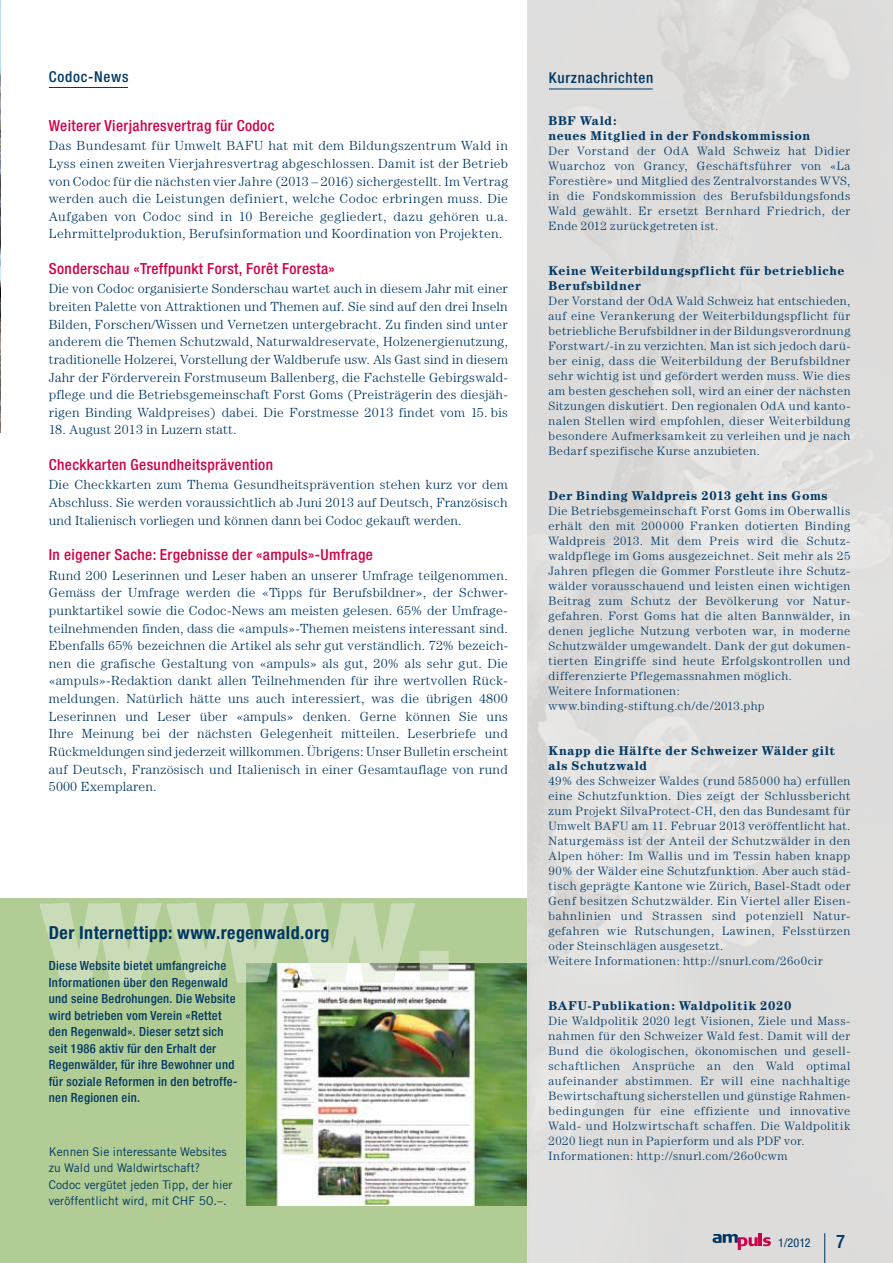
<style>
.page{position:relative;width:893px;height:1263px;background:#fff}
.page>*{position:absolute;margin:0;border:0;box-sizing:border-box;transform-origin:0 0}
.t1{font:500 condensed 18.75px "Helvetica Neue";color:#003762}
.t2{font:700 condensed 18px "Helvetica Neue";letter-spacing:.025em;color:#003762}
.t3{font:500 condensed 15.3px "Helvetica Neue";letter-spacing:.025em;color:#d10046}
.t4{font:500 condensed 15px "Helvetica Neue";letter-spacing:.05em;color:#003762}
.t5{font:300 13.2px/17.5px "Century";letter-spacing:.015em;color:#003762;text-align:justify}
.t6{font:700 12.75px/15px "Century";letter-spacing:.04em;color:#003762}
.t7{font:500 condensed 12.6px/16.5px "Helvetica Neue";letter-spacing:.025em;color:#003762}
.t8{font:condensed 12.15px "Helvetica Neue";color:#003762}
.t9{font:300 12px/15px "Century";letter-spacing:.045em;color:#003762}
.t10{font:12px/16.5px "Trade Gothic";letter-spacing:.005em;color:#003762}
</style>
<div class="page">
<div style="left:1px;top:898px;width:528px;height:365px;background:#b1cc94"></div>
<img style="left:247px;top:964px;width:280px;height:241px">
<svg style="left:40px;top:902px;width:409px;height:81px"></svg>
<img style="left:527px;top:0;width:366px;height:1263px">
<hr style="left:49px;top:87px;width:79px;height:1px;background:#003762">
<hr style="left:549px;top:89px;width:104px;height:1px;background:#003762">
<hr style="left:824px;top:1233px;width:1px;height:30px;background:#003762">
<svg style="left:713px;top:1233px;width:58px;height:17px"></svg>
<img style="left:0;top:0;width:1px;height:433px">
<p class="t4" style="left:49px;top:68px;width:81px">Codoc-News</p>
<p class="t4" style="left:549px;top:69px;width:106px">Kurznachrichten</p>
<p class="t3" style="left:49px;top:116px;width:227px">Weiterer Vierjahresvertrag für Codoc</p>
<p class="t5" style="left:49px;top:137px;width:461px">Das Bundesamt für Umwelt BAFU hat mit dem Bildungszentrum Wald in Lyss einen zweiten Vierjahresvertrag abgeschlossen. Damit ist der Betrieb von Codoc für die nächsten vier Jahre (2013 – 2016) sichergestellt. Im Vertrag werden auch die Leistungen definiert, welche Codoc erbringen muss. Die Aufgaben von Codoc sind in 10 Bereiche gegliedert, dazu gehören u.a.<br>Lehrmittelproduktion, Berufsinformation und Koordination von Projekten.</p>
<p class="t3" style="left:49px;top:259px;width:287px">Sonderschau «Treffpunkt Forst, Forêt Foresta»</p>
<p class="t5" style="left:49px;top:280px;width:461px">Die von Codoc organisierte Sonderschau wartet auch in diesem Jahr mit einer breiten Palette von Attraktionen und Themen auf. Sie sind auf den drei Inseln Bilden, Forschen/Wissen und Vernetzen untergebracht. Zu finden sind unter anderem die Themen Schutzwald, Naturwaldreservate, Holzenergienutzung, traditionelle Holzerei, Vorstellung der Waldberufe usw. Als Gast sind in diesem Jahr der Förderverein Forstmuseum Ballenberg, die Fachstelle Gebirgswald&shy;pflege und die Betriebsgemeinschaft Forst Goms (Preisträgerin des diesjäh&shy;rigen Binding Waldpreises) dabei. Die Forstmesse 2013 findet vom 15. bis</p>
<p class="t5" style="left:49px;top:421px;width:189px">18. August 2013 in Luzern statt.</p>
<p class="t3" style="left:49px;top:455px;width:226px">Checkkarten Gesundheitsprävention</p>
<p class="t5" style="left:49px;top:476px;width:461px">Die Checkkarten zum Thema Gesundheitsprävention stehen kurz vor dem Abschluss. Sie werden voraussichtlich ab Juni 2013 auf Deutsch, Französisch und Italienisch vorliegen und können dann bei Codoc gekauft werden.</p>
<p class="t3" style="left:49px;top:545px;width:326px">In eigener Sache: Ergebnisse der «ampuls»-Umfrage</p>
<p class="t5" style="left:49px;top:566px;width:461px">Rund 200 Leserinnen und Leser haben an unserer Umfrage teilgenommen.<br>Gemäss der Umfrage werden die «Tipps für Berufsbildner», der Schwer&shy;punktartikel sowie die Codoc-News am meisten gelesen. 65% der Umfrage&shy;teilnehmenden finden, dass die «ampuls»-Themen meistens interessant sind.<br>Ebenfalls 65% bezeichnen die Artikel als sehr gut verständlich. 72% bezeich&shy;nen die grafische Gestaltung von «ampuls» als gut, 20% als sehr gut. Die «ampuls»-Redaktion dankt allen Teilnehmenden für ihre wertvollen Rück&shy;meldungen. Natürlich hätte uns auch interessiert, was die übrigen 4800<br>Leserinnen und Leser über «ampuls» denken. Gerne können Sie uns Ihre Meinung bei der nächsten Gelegenheit mitteilen. Leserbriefe und Rückmeldungen sind jederzeit willkommen. Übrigens: Unser Bulletin erscheint auf Deutsch, Französisch und Italienisch in einer Gesamtauflage von rund 5000 Exemplaren.</p>
<p class="t6" style="left:549px;top:113px;width:263px">BBF Wald:<br>neues Mitglied in der Fondskommission</p>
<p class="t9" style="left:549px;top:143px;width:303px;text-align:justify">Der Vorstand der OdA Wald Schweiz hat Didier Wuarchoz von Grancy, Geschäftsführer von «La Forestière» und Mitglied des Zentralvorstandes WVS, in die Fondskommission des Berufsbildungsfonds Wald gewählt. Er ersetzt Bernhard Friedrich, der Ende 2012 zurückgetreten ist.</p>
<p class="t6" style="left:549px;top:263px;width:297px">Keine Weiterbildungspflicht für betriebliche<br>Berufsbildner</p>
<p class="t9" style="left:549px;top:293px;width:303px;text-align:justify">Der Vorstand der OdA Wald Schweiz hat entschieden, auf eine Verankerung der Weiterbildungspflicht für betriebliche Berufsbildner in der Bildungsverordnung Forstwart/-in zu verzichten. Man ist sich jedoch darü&shy;ber einig, dass die Weiterbildung der Berufsbildner sehr wichtig ist und gefördert werden muss. Wie dies am besten geschehen soll, wird an einer der nächsten Sitzungen diskutiert. Den regionalen OdA und kanto&shy;nalen Stellen wird empfohlen, dieser Weiterbildung besondere Aufmerksamkeit zu verleihen und je nach Bedarf spezifische Kurse anzubieten.</p>
<p class="t6" style="left:549px;top:488px;width:281px">Der Binding Waldpreis 2013 geht ins Goms</p>
<p class="t9" style="left:549px;top:503px;width:303px">Die Betriebsgemeinschaft Forst Goms im Oberwallis erhält den mit 200000 Franken dotierten Binding Waldpreis 2013. Mit dem Preis wird die Schutz&shy;waldpflege im Goms ausgezeichnet. Seit mehr als 25<br>Jahren pflegen die Gommer Forstleute ihre Schutz&shy;wälder vorausschauend und leisten einen wichtigen Beitrag zum Schutz der Bevölkerung vor Natur&shy;gefahren. Forst Goms hat die alten Bannwälder, in denen jegliche Nutzung verboten war, in moderne Schutzwälder umgewandelt. Dank der gut dokumen&shy;tierten Eingriffe sind heute Erfolgskontrollen und differenzierte Pflegemassnahmen möglich.<br>Weitere Informationen: www.binding-stiftung.ch/de/2013.php</p>
<p class="t6" style="left:549px;top:743px;width:288px">Knapp die Hälfte der Schweizer Wälder gilt als Schutzwald</p>
<p class="t9" style="left:549px;top:773px;width:303px">49% des Schweizer Waldes (rund 585000 ha) erfüllen eine Schutzfunktion. Dies zeigt der Schlussbericht zum Projekt SilvaProtect-CH, den das Bundesamt für Umwelt BAFU am 11. Februar 2013 veröffentlicht hat.<br>Naturgemäss ist der Anteil der Schutzwälder in den Alpen höher: Im Wallis und im Tessin haben knapp 90% der Wälder eine Schutzfunktion. Aber auch städ&shy;tisch geprägte Kantone wie Zürich, Basel-Stadt oder Genf besitzen Schutzwälder. Ein Viertel aller Eisen&shy;bahnlinien und Strassen sind potenziell Natur&shy;gefahren wie Rutschungen, Lawinen, Felsstürzen oder Steinschlägen ausgesetzt.<br>Weitere Informationen: http://snurl.com/26o0cir</p>
<p class="t6" style="left:549px;top:998px;width:244px">BAFU-Publikation: Waldpolitik 2020</p>
<p class="t9" style="left:549px;top:1013px;width:303px">Die Waldpolitik 2020 legt Visionen, Ziele und Mass&shy;nahmen für den Schweizer Wald fest. Damit will der Bund die ökologischen, ökonomischen und gesell&shy;schaftlichen Ansprüche an den Wald optimal aufeinander abstimmen. Er will eine nachhaltige Bewirtschaftung sicherstellen und günstige Rahmen&shy;bedingungen für eine effiziente und innovative Wald- und Holzwirtschaft schaffen. Die Waldpolitik 2020 liegt nun in Papierform und als PDF vor.<br>Informationen: http://snurl.com/26o0cwm</p>
<h2 class="t2" style="left:49px;top:921px;width:282px">Der Internettipp: www.regenwald.org</h2>
<p class="t7" style="left:49px;top:957px;width:190px">Diese Website bietet umfangreiche Informationen über den Regenwald und seine Bedrohungen. Die Website wird betrieben vom Verein «Rettet den Regenwald». Dieser setzt sich seit 1986 aktiv für den Erhalt der Regenwälder, für ihre Bewohner und für soziale Reformen in den betroffe&shy;nen Regionen ein.</p>
<p class="t10" style="left:49px;top:1143px;width:185px">Kennen Sie interessante Websites zu Wald und Waldwirtschaft?<br>Codoc vergütet jeden Tipp, der hier veröffentlicht wird, mit CHF 50.–.</p>
<p class="t8" style="left:778px;top:1236px;width:34px">1/2012</p>
<h1 class="t1" style="left:836px;top:1230px;width:10px">7</h1>
</div>
